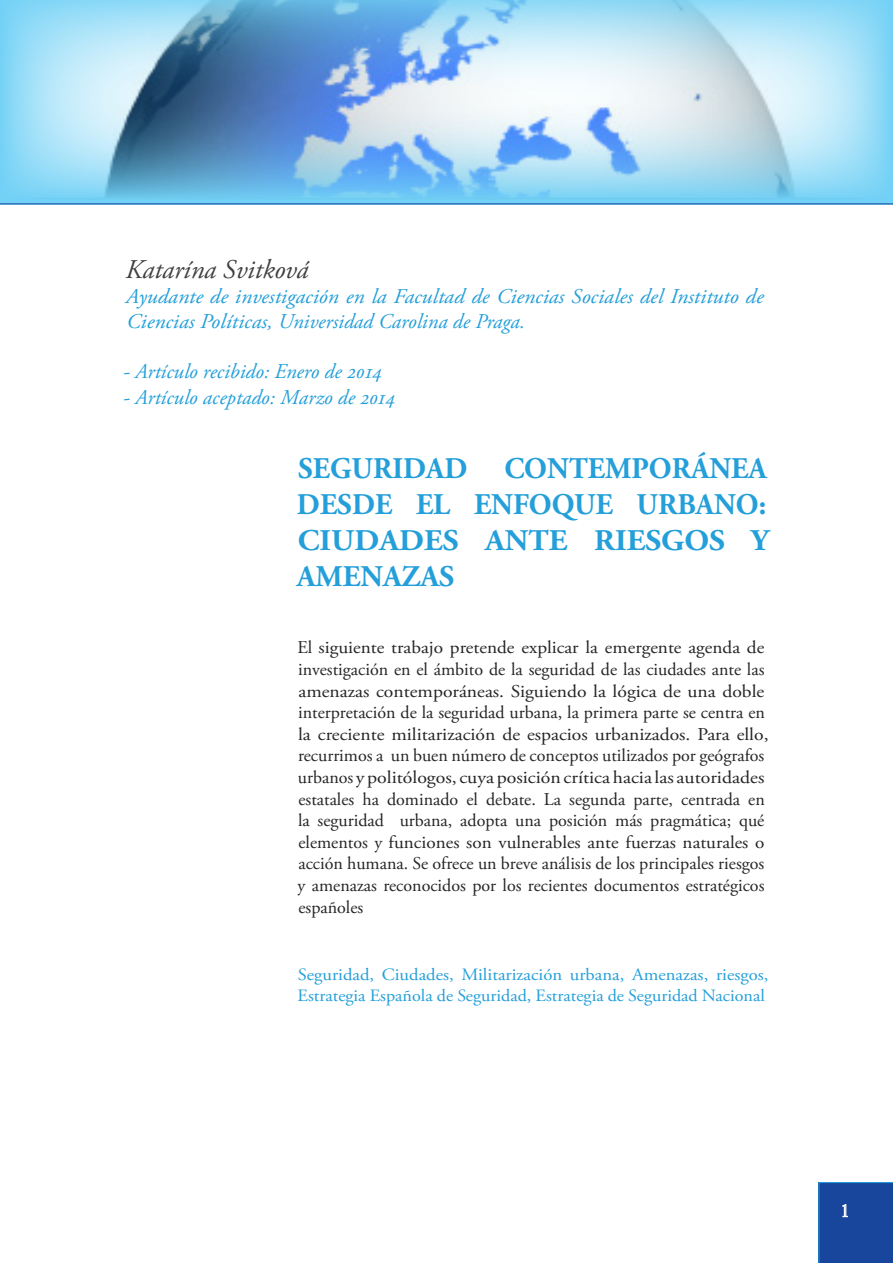
<style>
.page{position:relative;width:893px;height:1263px;background:#fff}
.page>*{position:absolute;margin:0;border:0;box-sizing:border-box;transform-origin:0 0}
.IEEE_Titulo{font:700 30px/36px "Adobe Garamond Pro";color:#249fd9;text-align:justify}
.IEEE_Autor{font:italic 27px "Adobe Garamond Pro";color:#404040}
.IEEE_cargoAutor{font:italic 21px/25.2px "Adobe Garamond Pro";color:#249fd9;scale:1.05 1}
.IEEE_cargoAutor-2{font:italic 21px "Adobe Garamond Pro";color:#249fd9}
.IEEE_Resumen{font:18px/21.6px "Adobe Garamond Pro";color:#252525}
.t1{font:18px "Times New Roman";color:#fff}
.IEEE_PalabrasClave{font:17.25px/20.7px "Adobe Garamond Pro";color:#249fd9;scale:1.08 1}
</style>
<div class="page">
<div style="left:819px;top:1182px;width:74px;height:81px;background:#18469d"></div>
<svg style="left:0;top:0;width:893px;height:200px;background:#99c9e7"></svg>
<hr style="left:0;top:203px;width:893px;height:1px;background:#18469d">
<p class="IEEE_Autor" style="left:126px;top:253px;width:184px">Katarína Svitková</p>
<p class="IEEE_cargoAutor" style="left:126px;top:284px;width:609px">Ayudante de investigación en la Facultad de Ciencias Sociales del Instituto de<br>Ciencias Políticas, Universidad Carolina de Praga.</p>
<p class="IEEE_cargoAutor-2" style="left:123px;top:359px;width:261px">- Artículo recibido: Enero de 2014</p>
<p class="IEEE_cargoAutor-2" style="left:123px;top:384px;width:274px">- Artículo aceptado: Marzo de 2014</p>
<p class="IEEE_Titulo" style="left:297px;top:451px;width:473px">SEGURIDAD CONTEMPORÁNEA DESDE EL ENFOQUE URBANO:<br>CIUDADES ANTE RIESGOS Y AMENAZAS</p>
<p class="IEEE_Resumen" style="left:297px;top:637px;width:473px">El siguiente trabajo pretende explicar la emergente agenda de investigación en el ámbito de la seguridad de las ciudades ante las amenazas contemporáneas. Siguiendo la lógica de una doble interpretación de la seguridad urbana, la primera parte se centra en la creciente militarización de espacios urbanizados. Para ello, recurrimos a un buen número de conceptos utilizados por geógrafos urbanos y politólogos, cuya posición crítica hacia las autoridades estatales ha dominado el debate. La segunda parte, centrada en la seguridad urbana, adopta una posición más pragmática; qué elementos y funciones son vulnerables ante fuerzas naturales o acción humana. Se ofrece un breve análisis de los principales riesgos y amenazas reconocidos por los recientes documentos estratégicos españoles</p>
<p class="IEEE_PalabrasClave" style="left:297px;top:965px;width:438px">Seguridad, Ciudades, Militarización urbana, Amenazas, riesgos,<br>Estrategia Española de Seguridad, Estrategia de Seguridad Nacional</p>
<p class="t1" style="left:841px;top:1198px;width:10px">1</p>
</div>
